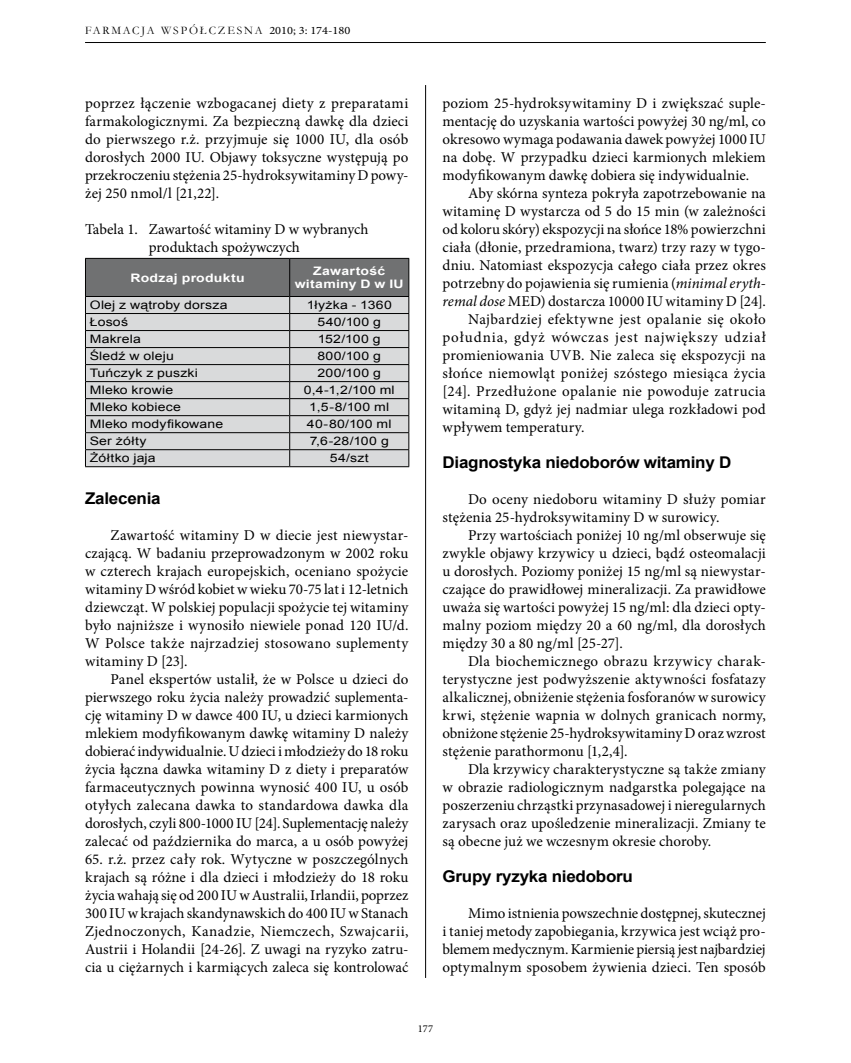
<style>
.page{position:relative;width:851px;height:1063px;background:#fff}
.page>*{position:absolute;margin:0;border:0;box-sizing:border-box;transform-origin:0 0}
.t1{font:700 16.2px "Arial";letter-spacing:-.015em;color:#000;scale:1.05 1}
.t2{font:15px/18px "Minion Pro";letter-spacing:.01em;color:#000;text-align:justify}
.t3{font:15px "Minion Pro";letter-spacing:.03em;color:#000}
.t4{font:15px "Minion Pro";letter-spacing:.055em;color:#000}
.t5{font:11.7px "Arial";letter-spacing:.015em;color:#000;scale:1.2 1}
.t6{font:700 11.7px/12.6px "Arial";letter-spacing:.02em;color:#fff;text-align:center;scale:1.2 1}
.t7{font:11.55px "Garamond";letter-spacing:.16em;color:#000}
.t8{font:10.5px "Minion Pro";color:#000}
.s1{font-family:"Minion Pro";font-size:11.25px}
.s2{font-style:italic}
</style>
<div class="page">
<hr style="left:425px;top:85px;width:1px;height:893px;background:#000">
<hr style="left:85px;top:42px;width:680px;height:1px;background:#000">
<svg style="left:85px;top:258px;width:324px;height:208px;background:#b6b7b8"></svg>
<hr style="left:85px;top:466px;width:205px;height:1px;background:#000">
<hr style="left:290px;top:466px;width:119px;height:1px;background:#000">
<p class="t7" style="left:85px;top:22px;width:267px">FARMACJA WSPÓŁCZESNA <span class="s1">2010; 3: 174-180</span></p>
<p class="t2" style="left:85px;top:94px;width:325px">poprzez łączenie wzbogacanej diety z preparatami farmakologicznymi. Za bezpieczną dawkę dla dzieci do pierwszego r.ż. przyjmuje się 1000 IU, dla osób dorosłych 2000 IU. Objawy toksyczne występują po przekroczeniu stężenia 25-hydroksywitaminy D powy&shy;żej 250 nmol/l [21,22].</p>
<p class="t2" style="left:85px;top:220px;width:285px;text-align:center">Tabela 1. Zawartość witaminy D w wybranych produktach spożywczych</p>
<p class="t6" style="left:130px;top:272px;width:97px">Rodzaj produktu</p>
<p class="t6" style="left:295px;top:265px;width:92px">Zawartość witaminy D w IU</p>
<p class="t5" style="left:90px;top:298px;width:116px">Olej z wątroby dorsza</p>
<p class="t5" style="left:306px;top:298px;width:72px">1łyżka - 1360</p>
<p class="t5" style="left:90px;top:315px;width:33px">Łosoś</p>
<p class="t5" style="left:317px;top:315px;width:55px">540/100 g</p>
<p class="t5" style="left:90px;top:332px;width:44px">Makrela</p>
<p class="t5" style="left:318px;top:332px;width:54px">152/100 g</p>
<p class="t5" style="left:90px;top:349px;width:72px">Śledź w oleju</p>
<p class="t5" style="left:317px;top:349px;width:55px">800/100 g</p>
<p class="t5" style="left:90px;top:366px;width:92px">Tuńczyk z puszki</p>
<p class="t5" style="left:317px;top:366px;width:54px">200/100 g</p>
<p class="t5" style="left:90px;top:383px;width:71px">Mleko krowie</p>
<p class="t5" style="left:304px;top:383px;width:77px">0,4-1,2/100 ml</p>
<p class="t5" style="left:90px;top:400px;width:78px">Mleko kobiece</p>
<p class="t5" style="left:309px;top:400px;width:68px">1,5-8/100 ml</p>
<p class="t5" style="left:90px;top:417px;width:113px">Mleko modyfikowane</p>
<p class="t5" style="left:307px;top:417px;width:72px">40-80/100 ml</p>
<p class="t5" style="left:90px;top:434px;width:49px">Ser żółty</p>
<p class="t5" style="left:310px;top:434px;width:67px">7,6-28/100 g</p>
<p class="t5" style="left:90px;top:451px;width:56px">Żółtko jaja</p>
<p class="t5" style="left:330px;top:451px;width:34px">54/szt</p>
<p class="t1" style="left:85px;top:488px;width:73px">Zalecenia</p>
<p class="t2" style="left:85px;top:526px;width:325px;text-indent:26px">Zawartość witaminy D w diecie jest niewystar&shy;czającą. W badaniu przeprowadzonym w 2002 roku w czterech krajach europejskich, oceniano spożycie witaminy D wśród kobiet w wieku 70-75 lat i 12-letnich dziewcząt. W polskiej populacji spożycie tej witaminy było najniższe i wynosiło niewiele ponad 120 IU/d.<br>W Polsce także najrzadziej stosowano suplementy witaminy D [23].</p>
<p class="t2" style="left:85px;top:670px;width:325px;text-indent:26px">Panel ekspertów ustalił, że w Polsce u dzieci do pierwszego roku życia należy prowadzić suplementa&shy;cję witaminy D w dawce 400 IU, u dzieci karmionych mlekiem modyfikowanym dawkę witaminy D należy dobierać indywidualnie. Udzieci imłodzieży do 18 roku życia łączna dawka witaminy D z diety i preparatów farmaceutycznych powinna wynosić 400 IU, u osób otyłych zalecana dawka to standardowa dawka dla dorosłych, czyli 800-1000 IU [24]. Suplementację należy zalecać od października do marca, a u osób powyżej</p>
<p class="t2" style="left:85px;top:850px;width:325px">65. r.ż. przez cały rok. Wytyczne w poszczególnych krajach są różne i dla dzieci i młodzieży do 18 roku życia wahają się od 200 IU wAustralii, Irlandii, poprzez 300 IU wkrajach skandynawskich do 400 IU wStanach Zjednoczonych, Kanadzie, Niemczech, Szwajcarii, Austrii i Holandii [24-26]. Z uwagi na ryzyko zatru&shy;cia u ciężarnych i karmiących zaleca się kontrolować</p>
<p class="t2" style="left:442px;top:94px;width:325px">poziom 25-hydroksywitaminy D i zwiększać suple&shy;mentację do uzyskania wartości powyżej 30 ng/ml, co okresowo wymaga podawania dawek powyżej 1000 IU na dobę. W przypadku dzieci karmionych mlekiem modyfikowanym dawkę dobiera się indywidualnie.</p>
<p class="t2" style="left:468px;top:184px;width:299px">Aby skórna synteza pokryła zapotrzebowanie na</p>
<p class="t2" style="left:442px;top:202px;width:325px">witaminę D wystarcza od 5 do 15 min (w zależności</p>
<p class="t2" style="left:442px;top:220px;width:325px">od koloru skóry) ekspozycji na słońce 18% powierzchni</p>
<p class="t2" style="left:442px;top:238px;width:325px">ciała (dłonie, przedramiona, twarz) trzy razy w tygo-</p>
<p class="t2" style="left:442px;top:256px;width:325px">dniu. Natomiast ekspozycja całego ciała przez okres</p>
<p class="t2" style="left:442px;top:274px;width:325px">potrzebny do pojawienia się rumienia (<span class="s2">minimal eryth-</span></p>
<p class="t2" style="left:442px;top:292px;width:325px"><span class="s2">remal dose</span> MED) dostarcza 10000 IU witaminy D [24].</p>
<p class="t2" style="left:468px;top:310px;width:299px">Najbardziej efektywne jest opalanie się około</p>
<p class="t4" style="left:442px;top:327px;width:325px">południa, gdyż wówczas jest największy udział</p>
<p class="t2" style="left:442px;top:346px;width:325px">promieniowania UVB. Nie zaleca się ekspozycji na</p>
<p class="t3" style="left:442px;top:363px;width:325px">słońce niemowląt poniżej szóstego miesiąca życia</p>
<p class="t3" style="left:442px;top:381px;width:325px">[24]. Przedłużone opalanie nie powoduje zatrucia</p>
<p class="t2" style="left:442px;top:400px;width:325px">witaminą D, gdyż jej nadmiar ulega rozkładowi pod</p>
<p class="t2" style="left:442px;top:418px;width:143px">wpływem temperatury.</p>
<p class="t1" style="left:442px;top:452px;width:276px">Diagnostyka niedoborów witaminy D</p>
<p class="t2" style="left:442px;top:490px;width:325px;text-indent:26px">Do oceny niedoboru witaminy D służy pomiar stężenia 25-hydroksywitaminy D w surowicy.</p>
<p class="t2" style="left:442px;top:526px;width:325px;text-indent:26px">Przy wartościach poniżej 10 ng/ml obserwuje się zwykle objawy krzywicy u dzieci, bądź osteomalacji u dorosłych. Poziomy poniżej 15 ng/ml są niewystar&shy;czające do prawidłowej mineralizacji. Za prawidłowe uważa się wartości powyżej 15 ng/ml: dla dzieci opty&shy;malny poziom między 20 a 60 ng/ml, dla dorosłych między 30 a 80 ng/ml [25-27].</p>
<p class="t2" style="left:442px;top:652px;width:325px;text-indent:26px">Dla biochemicznego obrazu krzywicy charak&shy;terystyczne jest podwyższenie aktywności fosfatazy alkalicznej, obniżenie stężenia fosforanów w surowicy krwi, stężenie wapnia w dolnych granicach normy, obniżone stężenie 25-hydroksywitaminy D oraz wzrost stężenie parathormonu [1,2,4].</p>
<p class="t2" style="left:442px;top:760px;width:325px;text-indent:26px">Dla krzywicy charakterystyczne są także zmiany w obrazie radiologicznym nadgarstka polegające na poszerzeniu chrząstki przynasadowej i nieregularnych zarysach oraz upośledzenie mineralizacji. Zmiany te są obecne już we wczesnym okresie choroby.</p>
<p class="t1" style="left:442px;top:866px;width:183px">Grupy ryzyka niedoboru</p>
<p class="t2" style="left:442px;top:904px;width:325px;text-indent:26px">Mimo istnienia powszechnie dostępnej, skutecznej i taniej metody zapobiegania, krzywica jest wciąż pro&shy;blemem medycznym. Karmienie piersią jest najbardziej optymalnym sposobem żywienia dzieci. Ten sposób</p>
<p class="t8" style="left:418px;top:1022px;width:17px">177</p>
</div>
